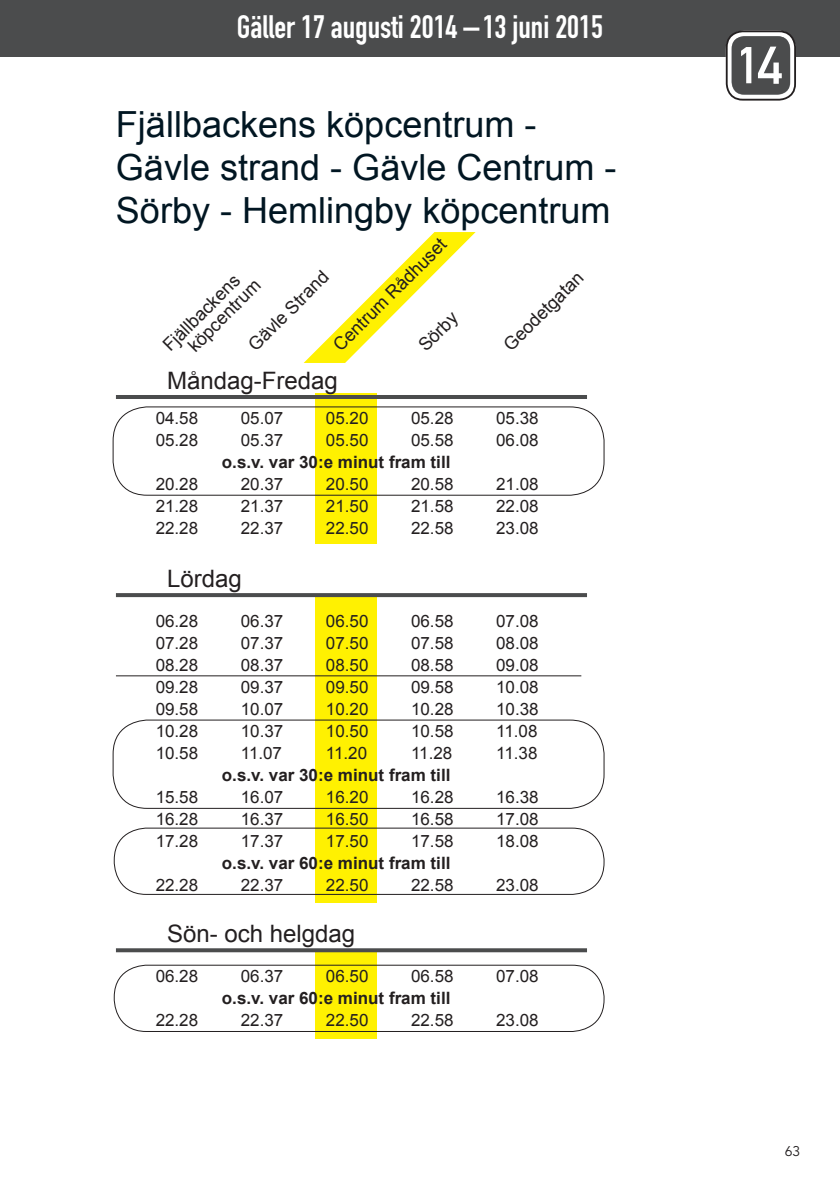
<style>
.page{position:relative;width:840px;height:1191px;background:#fff}
.page>*{position:absolute;margin:0;border:0;box-sizing:border-box;transform-origin:0 0}
.t1{font:36px/43.2px "Arial";color:#011622}
.t2{font:32px "DIN Engschrift Std";color:#fff}
.t3{font:24px "Arial";color:#231f20}
.t4{font:18px/18px "Arial";color:#231f20}
.t5{font:17px "Arial";color:#231f20}
.t6{font:700 17px "Arial";color:#231f20}
.t7{font:14px "Avenir LT Std";color:#231f20}
</style>
<div class="page">
<svg style="left:303px;top:232px;width:172px;height:131px"></svg>
<div style="left:315px;top:595px;width:61px;height:307px;background:#fff101"></div>
<div style="left:315px;top:950px;width:61px;height:88px;background:#fff101"></div>
<div style="left:315px;top:393px;width:61px;height:150px;background:#fff101"></div>
<div style="left:0;top:0;width:839px;height:57px;background:#4b4c4d"></div>
<div style="left:725px;top:30px;width:70px;height:71px;border:6px solid #fff;border-radius:16px"></div>
<div style="left:731px;top:36px;width:58px;height:58px;background:#4b4c4d;border-radius:12px"></div>
<div style="left:725px;top:30px;width:70px;height:71px;border:2px solid #231f20;border-radius:16px"></div>
<svg style="left:741px;top:46px;width:41px;height:38px"></svg>
<hr style="left:116px;top:395px;width:470px;height:4px;background:#4b4c4d">
<svg style="left:116px;top:593px;width:470px;height:4px;background:#4f5051"></svg>
<hr style="left:116px;top:675px;width:465px;height:1px;background:#231f20">
<svg style="left:116px;top:948px;width:470px;height:4px;background:#575859"></svg>
<div style="left:112px;top:406px;width:492px;height:90px;border:1px solid #231f20;border-radius:34px"></div>
<div style="left:112px;top:719px;width:492px;height:90px;border:1px solid #231f20;border-radius:34px"></div>
<div style="left:114px;top:827px;width:490px;height:68px;border:1px solid #231f20;border-radius:32px"></div>
<div style="left:114px;top:964px;width:490px;height:68px;border:1px solid #231f20;border-radius:32px"></div>
<h2 class="t2" style="left:237px;top:8px;width:367px">Gäller 17 augusti 2014 –13 juni 2015</h2>
<h1 class="t1" style="left:116px;top:103px;width:502px">Fjällbackens köpcentrum -<br>Gävle strand - Gävle Centrum -<br>Sörby - Hemlingby köpcentrum</h1>
<p class="t4" style="left:330px;top:342px;width:153px;rotate:-45deg">Centrum Rådhuset</p>
<p class="t4" style="left:245px;top:342px;width:107px;rotate:-45deg">Gävle Strand</p>
<p class="t4" style="left:172px;top:330px;width:96px;text-indent:-17px;rotate:-45deg">Fjällbackens köpcentrum</p>
<p class="t4" style="left:415px;top:342px;width:49px;rotate:-45deg">Sörby</p>
<h3 class="t3" style="left:167px;top:365px;width:172px">Måndag-Fredag</h3>
<p class="t4" style="left:500px;top:342px;width:106px;rotate:-45deg">Geodetgatan</p>
<p class="t5" style="left:155px;top:406px;width:44px">04.58</p>
<p class="t5" style="left:241px;top:406px;width:44px">05.07</p>
<p class="t5" style="left:326px;top:406px;width:44px">05.20</p>
<p class="t5" style="left:411px;top:406px;width:44px">05.28</p>
<p class="t5" style="left:496px;top:406px;width:44px">05.38</p>
<p class="t5" style="left:155px;top:428px;width:44px">05.28</p>
<p class="t5" style="left:241px;top:428px;width:44px">05.37</p>
<p class="t5" style="left:326px;top:428px;width:44px">05.50</p>
<p class="t5" style="left:411px;top:428px;width:44px">05.58</p>
<p class="t5" style="left:496px;top:428px;width:44px">06.08</p>
<p class="t6" style="left:222px;top:450px;width:230px">o.s.v. var 30:e minut fram till</p>
<p class="t5" style="left:155px;top:472px;width:44px">20.28</p>
<p class="t5" style="left:241px;top:472px;width:44px">20.37</p>
<p class="t5" style="left:326px;top:472px;width:44px">20.50</p>
<p class="t5" style="left:411px;top:472px;width:44px">20.58</p>
<p class="t5" style="left:496px;top:472px;width:44px">21.08</p>
<p class="t5" style="left:155px;top:494px;width:44px">21.28</p>
<p class="t5" style="left:241px;top:494px;width:44px">21.37</p>
<p class="t5" style="left:326px;top:494px;width:44px">21.50</p>
<p class="t5" style="left:411px;top:494px;width:44px">21.58</p>
<p class="t5" style="left:496px;top:494px;width:44px">22.08</p>
<p class="t5" style="left:155px;top:516px;width:44px">22.28</p>
<p class="t5" style="left:241px;top:516px;width:44px">22.37</p>
<p class="t5" style="left:326px;top:516px;width:44px">22.50</p>
<p class="t5" style="left:411px;top:516px;width:44px">22.58</p>
<p class="t5" style="left:496px;top:516px;width:44px">23.08</p>
<h3 class="t3" style="left:167px;top:563px;width:76px">Lördag</h3>
<p class="t5" style="left:155px;top:609px;width:44px">06.28</p>
<p class="t5" style="left:241px;top:609px;width:44px">06.37</p>
<p class="t5" style="left:326px;top:609px;width:44px">06.50</p>
<p class="t5" style="left:411px;top:609px;width:44px">06.58</p>
<p class="t5" style="left:496px;top:609px;width:44px">07.08</p>
<p class="t5" style="left:155px;top:631px;width:44px">07.28</p>
<p class="t5" style="left:241px;top:631px;width:44px">07.37</p>
<p class="t5" style="left:326px;top:631px;width:44px">07.50</p>
<p class="t5" style="left:411px;top:631px;width:44px">07.58</p>
<p class="t5" style="left:496px;top:631px;width:44px">08.08</p>
<p class="t5" style="left:155px;top:653px;width:44px">08.28</p>
<p class="t5" style="left:241px;top:653px;width:44px">08.37</p>
<p class="t5" style="left:326px;top:653px;width:44px">08.50</p>
<p class="t5" style="left:411px;top:653px;width:44px">08.58</p>
<p class="t5" style="left:496px;top:653px;width:44px">09.08</p>
<p class="t5" style="left:155px;top:675px;width:44px">09.28</p>
<p class="t5" style="left:241px;top:675px;width:44px">09.37</p>
<p class="t5" style="left:326px;top:675px;width:44px">09.50</p>
<p class="t5" style="left:411px;top:675px;width:44px">09.58</p>
<p class="t5" style="left:496px;top:675px;width:44px">10.08</p>
<p class="t5" style="left:155px;top:697px;width:44px">09.58</p>
<p class="t5" style="left:241px;top:697px;width:44px">10.07</p>
<p class="t5" style="left:326px;top:697px;width:44px">10.20</p>
<p class="t5" style="left:411px;top:697px;width:44px">10.28</p>
<p class="t5" style="left:496px;top:697px;width:44px">10.38</p>
<p class="t5" style="left:155px;top:719px;width:44px">10.28</p>
<p class="t5" style="left:241px;top:719px;width:44px">10.37</p>
<p class="t5" style="left:326px;top:719px;width:44px">10.50</p>
<p class="t5" style="left:411px;top:719px;width:44px">10.58</p>
<p class="t5" style="left:496px;top:719px;width:43px">11.08</p>
<p class="t5" style="left:155px;top:741px;width:44px">10.58</p>
<p class="t5" style="left:241px;top:741px;width:43px">11.07</p>
<p class="t5" style="left:326px;top:741px;width:43px">11.20</p>
<p class="t5" style="left:411px;top:741px;width:43px">11.28</p>
<p class="t5" style="left:496px;top:741px;width:43px">11.38</p>
<p class="t6" style="left:222px;top:763px;width:230px">o.s.v. var 30:e minut fram till</p>
<p class="t5" style="left:155px;top:785px;width:44px">15.58</p>
<p class="t5" style="left:241px;top:785px;width:44px">16.07</p>
<p class="t5" style="left:326px;top:785px;width:44px">16.20</p>
<p class="t5" style="left:411px;top:785px;width:44px">16.28</p>
<p class="t5" style="left:496px;top:785px;width:44px">16.38</p>
<p class="t5" style="left:155px;top:807px;width:44px">16.28</p>
<p class="t5" style="left:241px;top:807px;width:44px">16.37</p>
<p class="t5" style="left:326px;top:807px;width:44px">16.50</p>
<p class="t5" style="left:411px;top:807px;width:44px">16.58</p>
<p class="t5" style="left:496px;top:807px;width:44px">17.08</p>
<p class="t5" style="left:155px;top:829px;width:44px">17.28</p>
<p class="t5" style="left:241px;top:829px;width:44px">17.37</p>
<p class="t5" style="left:326px;top:829px;width:44px">17.50</p>
<p class="t5" style="left:411px;top:829px;width:44px">17.58</p>
<p class="t5" style="left:496px;top:829px;width:44px">18.08</p>
<p class="t6" style="left:222px;top:851px;width:230px">o.s.v. var 60:e minut fram till</p>
<p class="t5" style="left:155px;top:873px;width:44px">22.28</p>
<p class="t5" style="left:241px;top:873px;width:44px">22.37</p>
<p class="t5" style="left:326px;top:873px;width:44px">22.50</p>
<p class="t5" style="left:411px;top:873px;width:44px">22.58</p>
<p class="t5" style="left:496px;top:873px;width:44px">23.08</p>
<h3 class="t3" style="left:167px;top:918px;width:190px">Sön- och helgdag</h3>
<p class="t5" style="left:155px;top:964px;width:44px">06.28</p>
<p class="t5" style="left:241px;top:964px;width:44px">06.37</p>
<p class="t5" style="left:326px;top:964px;width:44px">06.50</p>
<p class="t5" style="left:411px;top:964px;width:44px">06.58</p>
<p class="t5" style="left:496px;top:964px;width:44px">07.08</p>
<p class="t6" style="left:222px;top:986px;width:230px">o.s.v. var 60:e minut fram till</p>
<p class="t5" style="left:155px;top:1008px;width:44px">22.28</p>
<p class="t5" style="left:241px;top:1008px;width:44px">22.37</p>
<p class="t5" style="left:326px;top:1008px;width:44px">22.50</p>
<p class="t5" style="left:411px;top:1008px;width:44px">22.58</p>
<p class="t5" style="left:496px;top:1008px;width:44px">23.08</p>
<p class="t7" style="left:784px;top:1143px;width:17px">63</p>
</div>
